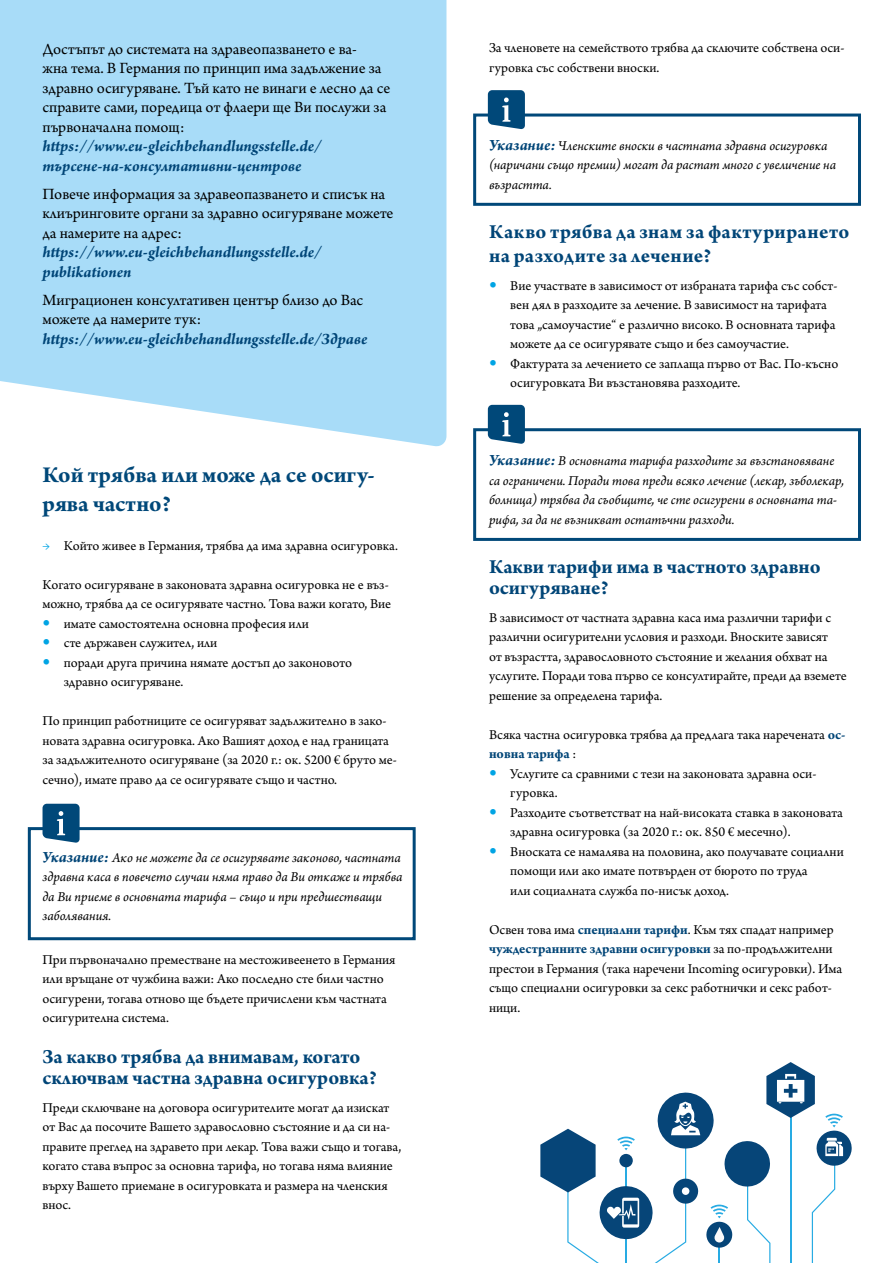
<style>
.page{position:relative;width:893px;height:1263px;background:#fff}
.page>*{position:absolute;margin:0;border:0;box-sizing:border-box;transform-origin:0 0}
.t1{font:700 24px/28.5px "Arno Pro";color:#004879}
.t2{font:700 21px/21px "Arno Pro";color:#004577}
.t3{font:700 21px/24px "Arno Pro";letter-spacing:.02em;color:#004577}
.t4{font:16.5px/19.5px "Arno Pro";color:#000}
.t5{font:italic 700 16.5px/19.5px "Arno Pro";letter-spacing:-.005em;color:#004577}
.t6{font:14.25px/19.5px "Arno Pro";color:#000}
.t7{font:italic 14.25px/19.5px "Arno Pro";letter-spacing:-.005em;color:#000}
.t8{font:700 14.25px "Arno Pro";letter-spacing:-.005em;color:#004577}
.s1{color:#00a4e4}
.s2{font-weight:700;font-size:16.5px;color:#004577}
.s3{font-weight:700;color:#004577}
.s4{font-weight:400;color:#000}
</style>
<div class="page">
<svg style="left:540px;top:1062px;width:312px;height:201px"></svg>
<div style="left:28px;top:827px;width:388px;height:113px;border:3px solid #004879"></div>
<div style="left:473px;top:114px;width:388px;height:92px;border:3px solid #004879"></div>
<div style="left:473px;top:428px;width:388px;height:113px;border:3px solid #004879"></div>
<svg style="left:43px;top:804px;width:37px;height:39px"></svg>
<svg style="left:488px;top:90px;width:37px;height:39px"></svg>
<svg style="left:488px;top:405px;width:37px;height:39px"></svg>
<svg style="left:0;top:0;width:446px;height:447px;background:#aedef8"></svg>
<p class="t4" style="left:43px;top:40px;width:349px">Достъпът до системата на здравеопазването е ва-<br>жна тема. В Германия по принцип има задължение за здравно осигуряване. Тъй като не винаги е лесно да се справите сами, поредица от флаери ще Ви послужи за първоначална помощ:</p>
<p class="t5" style="left:43px;top:137px;width:281px">https://www.eu-gleichbehandlungsstelle.de/ търсене-на-консултативни-центрове</p>
<p class="t4" style="left:43px;top:185px;width:352px">Повече информация за здравеопазването и списък на клиъринговите органи за здравно осигуряване можете да намерите на адрес:</p>
<p class="t5" style="left:43px;top:243px;width:281px">https://www.eu-gleichbehandlungsstelle.de/ publikationen</p>
<p class="t4" style="left:43px;top:291px;width:322px">Миграционен консултативен център близо до Вас можете да намерите тук:</p>
<p class="t5" style="left:43px;top:330px;width:326px">https://www.eu-gleichbehandlungsstelle.de/Здраве</p>
<h1 class="t1" style="left:43px;top:462px;width:334px">Кой трябва или може да се осигу&shy;рява частно?</h1>
<p class="t6" style="left:43px;top:536px;width:357px"><span class="s1">→</span> Който живее в Германия, трябва да има здравна осигуровка.</p>
<p class="t6" style="left:43px;top:575px;width:348px">Когато осигуряване в законовата здравна осигуровка не е въз-</p>
<p class="t6" style="left:43px;top:595px;width:350px">можно, трябва да се осигурявате частно. Това важи когато, Вие</p>
<p class="t6" style="left:64px;top:614px;width:247px">имате самостоятелна основна професия или</p>
<p class="t6" style="left:64px;top:634px;width:155px">сте държавен служител, или</p>
<p class="t6" style="left:64px;top:653px;width:290px">поради друга причина нямате достъп до законовото</p>
<p class="t6" style="left:64px;top:673px;width:121px">здравно осигуряване.</p>
<p class="t6" style="left:43px;top:712px;width:356px">По принцип работниците се осигуряват задължително в зако&shy;новата здравна осигуровка. Ако Вашият доход е над границата за задължителното осигуряване (за 2020 г.: ок. 5200 € бруто ме&shy;сечно), имате право да се осигурявате също и частно.</p>
<p class="t7" style="left:43px;top:848px;width:362px"><span class="s2">Указание:</span> Ако не можете да се осигурявате законово, частната здравна каса в повечето случаи няма право да Ви откаже и трябва да Ви приеме в основната тарифа – също и при предшестващи заболявания.</p>
<p class="t6" style="left:43px;top:950px;width:354px">При първоначално преместване на местоживеенето в Германия или връщане от чужбина важи: Ако последно сте били частно осигурени, тогава отново ще бъдете причислени към частната осигурителна система.</p>
<h2 class="t2" style="left:43px;top:1047px;width:336px">За какво трябва да внимавам, когато сключвам частна здравна осигуровка?</h2>
<p class="t6" style="left:43px;top:1098px;width:360px">Преди сключване на договора осигурителите могат да изискат от Вас да посочите Вашето здравословно състояние и да си на&shy;правите преглед на здравето при лекар. Това важи също и тогава, когато става въпрос за основна тарифа, но тогава няма влияние върху Вашето приемане в осигуровката и размера на членския внос.</p>
<p class="t6" style="left:489px;top:39px;width:357px">За членовете на семейството трябва да сключите собствена оси&shy;гуровка със собствени вноски.</p>
<p class="t7" style="left:489px;top:136px;width:349px"><span class="s2">Указание:</span> Членските вноски в частната здравна осигуровка (наричани също премии) могат да растат много с увеличение на възрастта.</p>
<h2 class="t3" style="left:489px;top:220px;width:362px">Какво трябва да знам за фактурирането на разходите за лечение?</h2>
<p class="t6" style="left:510px;top:276px;width:330px">Вие участвате в зависимост от избраната тарифа със собст&shy;вен дял в разходите за лечение. В зависимост на тарифата това „самоучастие“ е различно високо. В основната тарифа можете да се осигурявате също и без самоучастие.<br>Фактурата за лечението се заплаща първо от Вас. По-късно осигуровката Ви възстановява разходите.</p>
<p class="t7" style="left:489px;top:452px;width:357px"><span class="s2">Указание:</span> В основната тарифа разходите за възстановяване са ограничени. Поради това преди всяко лечение (лекар, зъболекар, болница) трябва да съобщите, че сте осигурени в основната та&shy;рифа, за да не възникват остатъчни разходи.</p>
<h2 class="t2" style="left:489px;top:557px;width:333px">Какви тарифи има в частното здравно осигуряване?</h2>
<p class="t6" style="left:489px;top:608px;width:359px">В зависимост от частната здравна каса има различни тарифи с различни осигурителни условия и разходи. Вноските зависят<br>от възрастта, здравословното състояние и желания обхват на услугите. Поради това първо се консултирайте, преди да вземете решение за определена тарифа.</p>
<p class="t6" style="left:489px;top:725px;width:358px">Всяка частна осигуровка трябва да предлага така наречената <span class="s3">ос-</span></p>
<p class="t8" style="left:489px;top:746px;width:89px">новна тарифа <span class="s4">:</span></p>
<p class="t6" style="left:510px;top:764px;width:308px">Услугите са сравними с тези на законовата здравна оси-</p>
<p class="t6" style="left:510px;top:784px;width:49px">гуровка.</p>
<p class="t6" style="left:510px;top:803px;width:334px">Разходите съответстват на най-високата ставка в законовата</p>
<p class="t6" style="left:510px;top:823px;width:282px">здравна осигуровка (за 2020 г.: ок. 850 € месечно).</p>
<p class="t6" style="left:510px;top:842px;width:335px">Вноската се намалява на половина, ако получавате социални</p>
<p class="t6" style="left:510px;top:862px;width:299px">помощи или ако имате потвърден от бюрото по труда</p>
<p class="t6" style="left:510px;top:881px;width:220px">или социалната служба по-нисък доход.</p>
<p class="t6" style="left:489px;top:920px;width:355px">Освен това има <span class="s3">специални тарифи</span>. Към тях спадат например <span class="s3">чуждестранните здравни осигуровки</span> за по-продължителни престои в Германия (така наречени Incoming осигуровки). Има също специални осигуровки за секс работнички и секс работ&shy;ници.</p>
</div>
